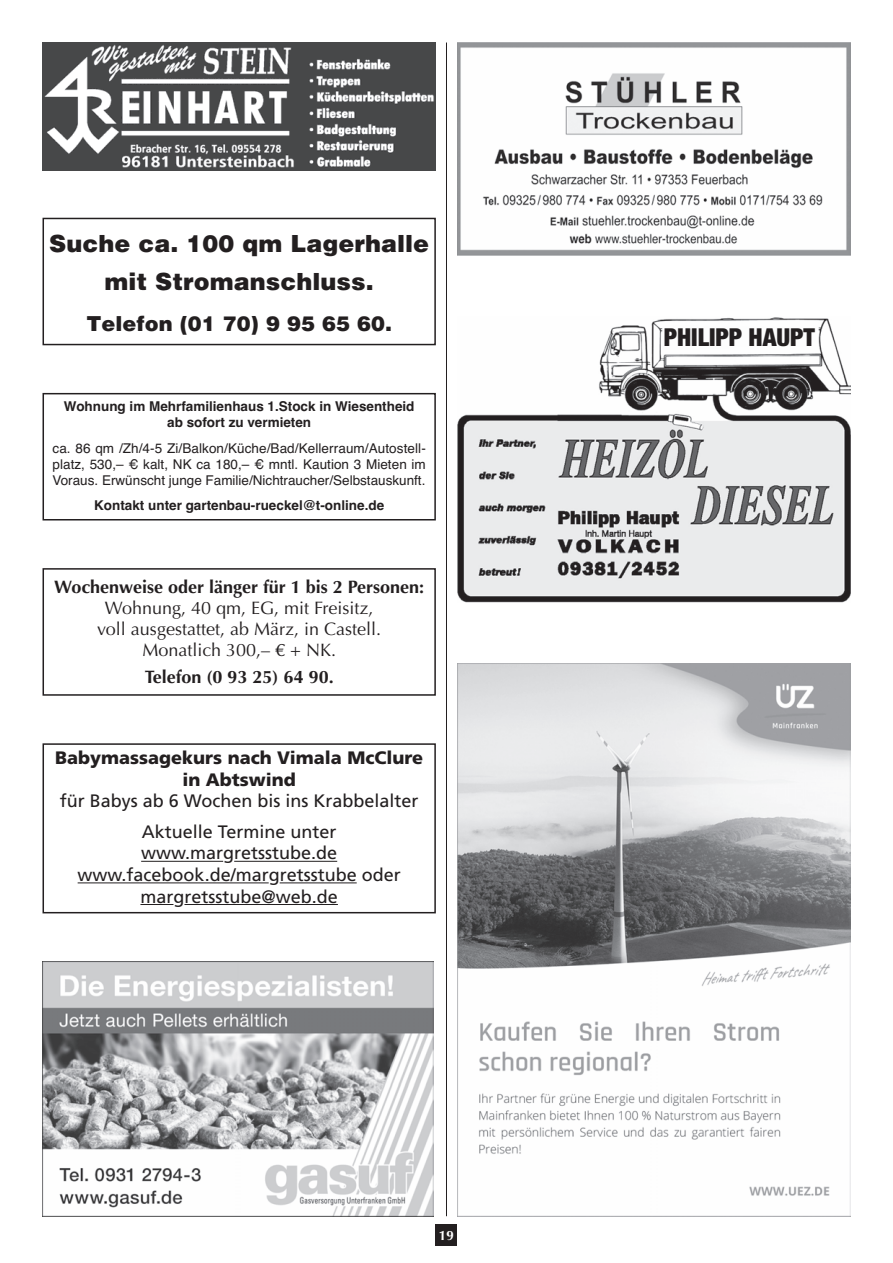
<style>
.page{position:relative;width:893px;height:1263px;background:#fff}
.page>*{position:absolute;margin:0;border:0;box-sizing:border-box;transform-origin:0 0}
.t1{font:900 condensed 24.75px "Helvetica Neue";color:#231f20}
.t2{font:900 24px/38.1px "Helvetica";color:#231f20;text-align:center}
.t3{font:900 21px "Helvetica";color:#231f20}
.t4{font:18px/21.6px "Frutiger";color:#231f20;text-align:center}
.t5{font:18px/21px "Optima";color:#231f20;text-align:center}
.t6{font:700 18px "Optima";color:#231f20}
.t7{font:900 18px/21.6px "Frutiger";color:#231f20;text-align:center}
.t8{font:13.5px/16.2px "Helvetica";color:#231f20;text-align:justify}
.t9{font:700 13.5px/16.2px "Helvetica";color:#231f20;text-align:center}
.t10{font:700 13.5px "Optima";color:#fff}
</style>
<div class="page">
<div style="left:436px;top:1225px;width:21px;height:21px;background:#231f20"></div>
<hr style="left:446px;top:43px;width:1px;height:1173px;background:#231f20">
<div style="left:43px;top:568px;width:393px;height:128px;border:2px solid #231f20"></div>
<div style="left:43px;top:393px;width:393px;height:127px;border:2px solid #231f20"></div>
<div style="left:43px;top:743px;width:393px;height:170px;border:2px solid #231f20"></div>
<hr style="left:141px;top:861px;width:82px;height:1px;background:#231f20">
<hr style="left:234px;top:861px;width:103px;height:1px;background:#231f20">
<hr style="left:78px;top:882px;width:191px;height:1px;background:#231f20">
<hr style="left:280px;top:882px;width:77px;height:1px;background:#231f20">
<hr style="left:140px;top:904px;width:33px;height:1px;background:#231f20">
<hr style="left:184px;top:904px;width:154px;height:1px;background:#231f20">
<img style="left:457px;top:317px;width:393px;height:286px">
<img style="left:43px;top:43px;width:393px;height:127px">
<img style="left:457px;top:43px;width:393px;height:212px">
<img style="left:457px;top:664px;width:393px;height:552px">
<img style="left:43px;top:961px;width:390px;height:255px">
<div style="left:43px;top:218px;width:393px;height:127px;border:2px solid #231f20"></div>
<h2 class="t2" style="left:49px;top:225px;width:381px">Suche ca. 100 qm Lagerhalle mit Stromanschluss.</h2>
<h3 class="t3" style="left:86px;top:311px;width:307px">Telefon (01 70) 9 95 65 60.</h3>
<p class="t9" style="left:64px;top:398px;width:352px">Wohnung im Mehrfamilienhaus 1.Stock in Wiesentheid ab sofort zu vermieten</p>
<p class="t8" style="left:53px;top:440px;width:375px">ca. 86 qm /Zh/4-5 Zi/Balkon/Küche/Bad/Kellerraum/Autostell&shy;platz, 530,– € kalt, NK ca 180,– € mntl. Kaution 3 Mieten im Voraus. Erwünscht junge Familie/Nichtraucher/Selbstauskunft.</p>
<p class="t9" style="left:94px;top:497px;width:291px">Kontakt unter gartenbau-rueckel@t-online.de</p>
<h3 class="t6" style="left:54px;top:576px;width:372px">Wochenweise oder länger für 1 bis 2 Personen:</h3>
<h3 class="t5" style="left:97px;top:598px;width:285px">Wohnung, 40 qm, EG, mit Freisitz, voll ausgestattet, ab März, in Castell.<br>Monatlich 300,– € + NK.</h3>
<h3 class="t6" style="left:145px;top:666px;width:190px">Telefon (0 93 25) 64 90.</h3>
<h3 class="t7" style="left:55px;top:748px;width:369px">Babymassagekurs nach Vimala McClure in Abtswind</h3>
<h3 class="t4" style="left:60px;top:787px;width:360px;line-height:30.6px">für Babys ab 6 Wochen bis ins Krabbelalter<br>Aktuelle Termine unter</h3>
<h3 class="t4" style="left:78px;top:844px;width:325px">www.margretsstube.de www.facebook.de/margretsstube oder margretsstube@web.de</h3>
<p class="t10" style="left:439px;top:1227px;width:17px">19</p>
<h1 class="t1" style="left:664px;top:317px;width:153px">PHILIPP HAUPT</h1>
</div>
